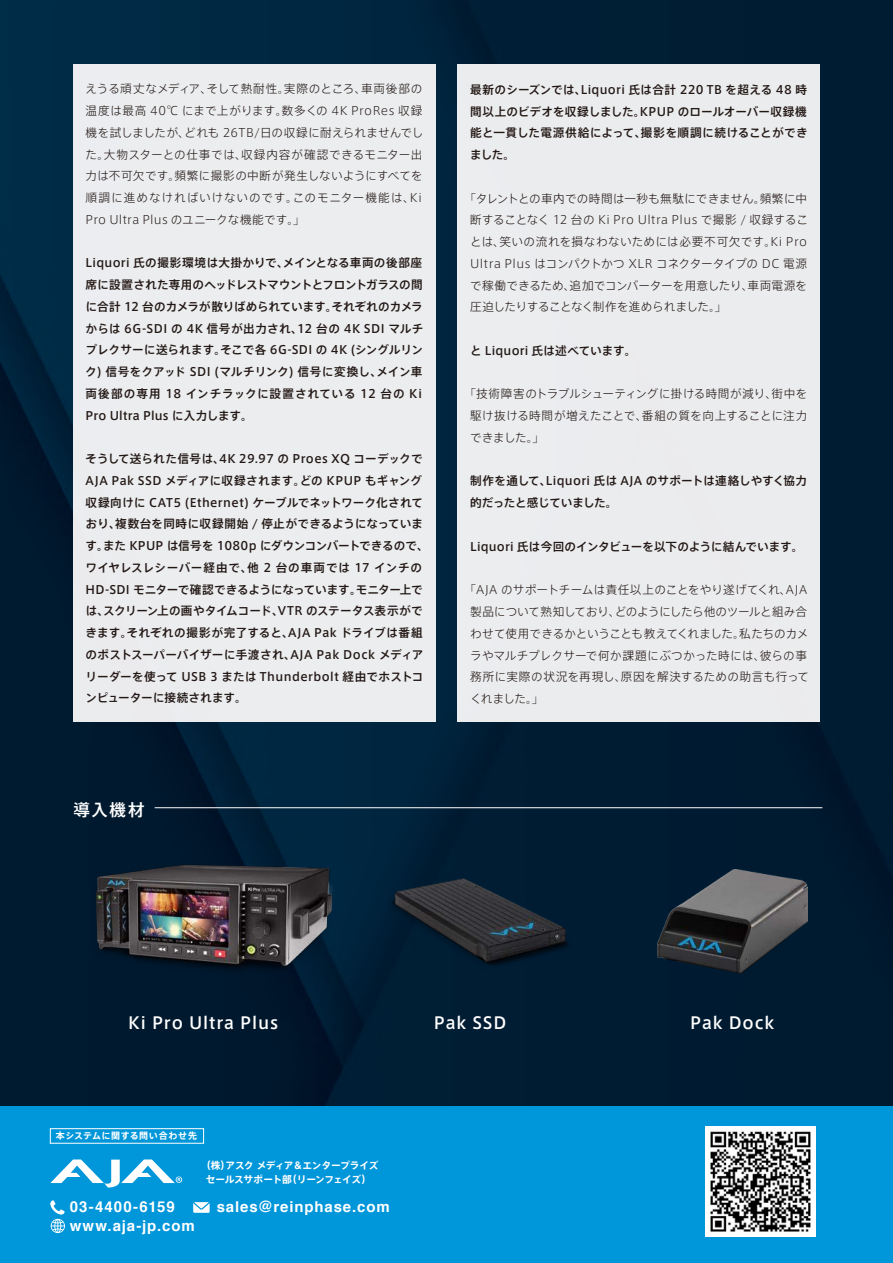
<style>
.page{position:relative;width:893px;height:1263px;background:#fff}
.page>*{position:absolute;margin:0;border:0;box-sizing:border-box;transform-origin:0 0}
.t1{font:500 16.5px "Axis Std";letter-spacing:.055em;color:#fff}
.t2{font:700 15px "Helvetica";letter-spacing:.06em;color:#fff}
.t3{font:500 11.7px/21.8px "Axis Std";letter-spacing:.015em;color:#231815}
.t4{font:300 11.7px/21.8px "Axis Std";letter-spacing:.015em;color:#231815;text-align:justify}
.t5{font:700 9.75px/13.5px "Axis Std";letter-spacing:-.045em;color:#fff;text-align:center}
.t6{font:700 9px "Axis Std";letter-spacing:.06em;color:#fff}
</style>
<div class="page">
<img style="left:0;top:0;width:893px;height:1106px">
<div style="left:0;top:1106px;width:893px;height:157px;background:#0096da"></div>
<div style="left:73px;top:64px;width:363px;height:657px;background:#ebe9e9"></div>
<div style="left:457px;top:64px;width:363px;height:657px;background:#ebe9e9"></div>
<hr style="left:155px;top:807px;width:667px;height:1px;background:#fff">
<svg style="left:193px;top:1202px;width:17px;height:11px"></svg>
<div style="left:50px;top:1128px;width:154px;height:15px;border:1px solid #fff"></div>
<svg style="left:50px;top:1200px;width:15px;height:33px"></svg>
<svg style="left:50px;top:1159px;width:132px;height:28px"></svg>
<img style="left:72px;top:859px;width:281px;height:130px">
<img style="left:386px;top:878px;width:187px;height:92px">
<img style="left:657px;top:869px;width:150px;height:110px">
<img style="left:705px;top:1126px;width:110px;height:110px">
<p class="t4" style="left:86px;top:77px;width:339px">えうる頑丈なメディア、そして熱耐性。実際のところ、車両後部の温度は最高 40℃ にまで上がります。数多くの 4K ProRes 収録機を試しましたが、どれも 26TB/日の収録に耐えられませんでした。大物スターとの仕事では、収録内容が確認できるモニター出力は不可欠です。頻繁に撮影の中断が発生しないようにすべてを順調に進めなければいけないのです。このモニター機能は、Ki Pro Ultra Plus のユニークな機能です。」</p>
<p class="t3" style="left:86px;top:251px;width:339px">Liquori 氏の撮影環境は大掛かりで、メインとなる車両の後部座席に設置された専用のヘッドレストマウントとフロントガラスの間に合計 12 台のカメラが散りばめられています。それぞれのカメラからは 6G-SDI の 4K 信号が出力され、12 台の 4K SDI マルチプレクサーに送られます。そこで各 6G-SDI の 4K (シングルリンク) 信号をクアッド SDI (マルチリンク) 信号に変換し、メイン車両後部の専用 18 インチラックに設置されている 12 台の Ki Pro Ultra Plus に入力します。</p>
<p class="t3" style="left:86px;top:447px;width:345px">そうして送られた信号は、4K 29.97 の Proes XQ コーデックでAJA Pak SSD メディアに収録されます。どの KPUP もギャング収録向けに CAT5 (Ethernet) ケーブルでネットワーク化されており、複数台を同時に収録開始 / 停止ができるようになっています。また KPUP は信号を 1080p にダウンコンバートできるので、ワイヤレスレシーバー経由で、他 2 台の車両では 17 インチのHD-SDI モニターで確認できるようになっています。モニター上では、スクリーン上の画やタイムコード、VTR のステータス表示ができます。それぞれの撮影が完了すると、AJA Pak ドライブは番組のポストスーパーバイザーに手渡され、AJA Pak Dock メディアリーダーを使って USB 3 または Thunderbolt 経由でホストコンピューターに接続されます。</p>
<h1 class="t1" style="left:73px;top:797px;width:73px">導入機材</h1>
<p class="t3" style="left:470px;top:78px;width:339px;text-align:justify">最新のシーズンでは、Liquori 氏は合計 220 TB を超える 48 時間以上のビデオを収録しました。KPUP のロールオーバー収録機能と一貫した電源供給によって、撮影を順調に続けることができました。</p>
<p class="t4" style="left:470px;top:187px;width:339px;text-indent:-6px">「タレントとの車内での時間は一秒も無駄にできません。頻繁に中断することなく 12 台の Ki Pro Ultra Plus で撮影 / 収録することは、笑いの流れを損なわないためには必要不可欠です。Ki Pro Ultra Plus はコンパクトかつ XLR コネクタータイプの DC 電源で稼働できるため、追加でコンバーターを用意したり、車両電源を圧迫したりすることなく制作を進められました。」</p>
<p class="t3" style="left:470px;top:339px;width:168px">と Liquori 氏は述べています。</p>
<p class="t4" style="left:470px;top:382px;width:339px;text-indent:-6px">「技術障害のトラブルシューティングに掛ける時間が減り、街中を駆け抜ける時間が増えたことで、番組の質を向上することに注力できました。」</p>
<p class="t3" style="left:470px;top:469px;width:338px">制作を通して、Liquori 氏は AJA のサポートは連絡しやすく協力的だったと感じていました。</p>
<p class="t3" style="left:470px;top:535px;width:335px">Liquori 氏は今回のインタビューを以下のように結んでいます。</p>
<p class="t4" style="left:470px;top:578px;width:341px;text-align:left;text-indent:-6px">「AJA のサポートチームは責任以上のことをやり遂げてくれ、AJA製品について熟知しており、どのようにしたら他のツールと組み合わせて使用できるかということも教えてくれました。私たちのカメラやマルチプレクサーで何か課題にぶつかった時には、彼らの事務所に実際の状況を再現し、原因を解決するための助言も行ってくれました。」</p>
<h1 class="t1" style="left:128px;top:1010px;width:152px">Ki Pro Ultra Plus</h1>
<h1 class="t1" style="left:434px;top:1010px;width:74px">Pak SSD</h1>
<h1 class="t1" style="left:690px;top:1010px;width:85px">Pak Dock</h1>
<p class="t6" style="left:56px;top:1129px;width:143px">本システムに関する問い合わせ先</p>
<p class="t5" style="left:201px;top:1158px;width:179px">（株）アスク メディア＆エンタープライズセールスサポート部（リーンフェイズ）</p>
<p class="t2" style="left:70px;top:1195px;width:107px">03-4400-6159</p>
<p class="t2" style="left:217px;top:1195px;width:174px">sales@reinphase.com</p>
<p class="t2" style="left:70px;top:1213px;width:127px">www.aja-jp.com</p>
</div>
